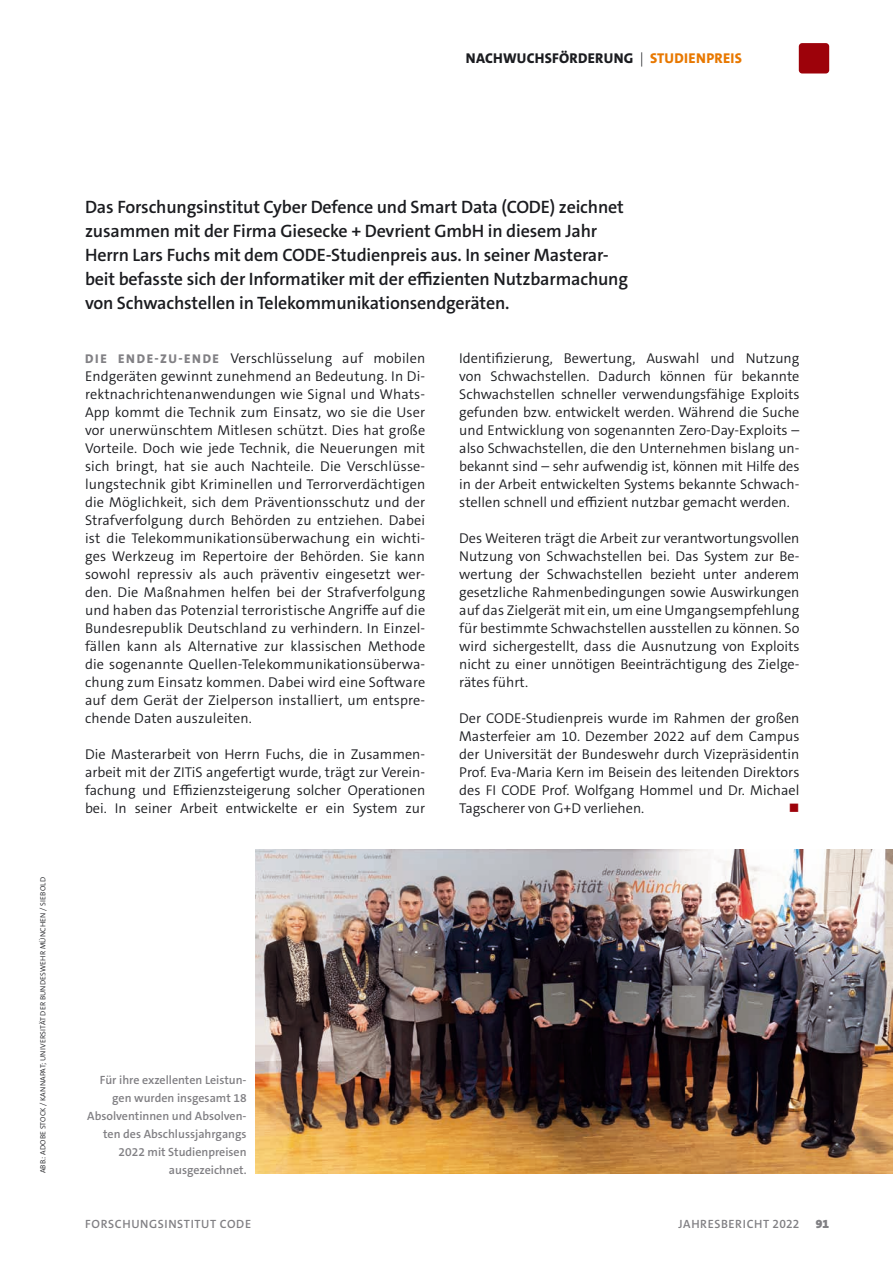
<style>
.page{position:relative;width:893px;height:1263px;background:#fff}
.page>*{position:absolute;margin:0;border:0;box-sizing:border-box;transform-origin:0 0}
.t1{font:600 18px/24px "The Sans C5";letter-spacing:-.01em;color:#1b1c20}
.t2{font:300 14.25px/18px "The Sans C5";color:#1b1c20;text-align:justify}
.t3{font:800 14.25px "The Sans C5";letter-spacing:.02em;color:#1b1c20}
.t4{font:14.25px "Wingdings";color:#9d020a}
.t5{font:600 12px/18px "The Sans C5";color:#818084;text-align:right}
.t6{font:600 12px "The Sans C5";letter-spacing:.055em;color:#818084}
.t7{font:600 12px "The Sans C5";letter-spacing:.045em;color:#818084}
.t8{font:900 12px "The Sans C5";color:#818084}
.t9{font:300 7.5px "The Sans C5";letter-spacing:.02em;color:#1b1c20}
.s1{font-weight:300}
.s2{color:#e87800}
.s3{font-weight:800;font-size:12.75px;color:#818084}
</style>
<div class="page">
<img style="left:255px;top:849px;width:638px;height:325px">
<div style="left:799px;top:43px;width:30px;height:31px;background:#9d020a;border-radius:3px"></div>
<p class="t3" style="left:466px;top:49px;width:277px">NACHWUCHSFÖRDERUNG <span class="s1">|</span> <span class="s2">STUDIENPREIS</span></p>
<p class="t9" style="left:38px;top:1173px;width:298px;rotate:-90deg">ABB.: ADOBE STOCK / KANNAPAT; UNIVERSITÄT DER BUNDESWEHR MÜNCHEN / SIEBOLD</p>
<p class="t1" style="left:85px;top:195px;width:544px">Das Forschungsinstitut Cyber Defence und Smart Data (CODE) zeichnet zusammen mit der Firma Giesecke + Devrient GmbH in diesem Jahr Herrn Lars Fuchs mit dem CODE-Studienpreis aus. In seiner Masterar&shy;beit befasste sich der Informatiker mit der effizienten Nutzbarmachung von Schwachstellen in Telekommunikationsendgeräten.</p>
<p class="t2" style="left:85px;top:350px;width:342px"><span class="s3">DIE ENDE-ZU-ENDE</span> Verschlüsselung auf mobilen Endgeräten gewinnt zunehmend an Bedeutung. In Di&shy;rektnachrichtenanwendungen wie Signal und Whats-App kommt die Technik zum Einsatz, wo sie die User vor unerwünschtem Mitlesen schützt. Dies hat große Vorteile. Doch wie jede Technik, die Neuerungen mit sich bringt, hat sie auch Nachteile. Die Verschlüsse&shy;lungstechnik gibt Kriminellen und Terrorverdächtigen die Möglichkeit, sich dem Präventionsschutz und der Strafverfolgung durch Behörden zu entziehen. Dabei ist die Telekommunikationsüberwachung ein wichti&shy;ges Werkzeug im Repertoire der Behörden. Sie kann sowohl repressiv als auch präventiv eingesetzt wer&shy;den. Die Maßnahmen helfen bei der Strafverfolgung und haben das Potenzial terroristische Angriffe auf die Bundesrepublik Deutschland zu verhindern. In Einzel&shy;fällen kann als Alternative zur klassischen Methode die sogenannte Quellen-Telekommunikationsüberwa&shy;chung zum Einsatz kommen. Dabei wird eine Software auf dem Gerät der Zielperson installiert, um entspre&shy;chende Daten auszuleiten.</p>
<p class="t2" style="left:85px;top:746px;width:342px">Die Masterarbeit von Herrn Fuchs, die in Zusammen&shy;arbeit mit der ZITiS angefertigt wurde, trägt zur Verein&shy;fachung und Effizienzsteigerung solcher Operationen bei. In seiner Arbeit entwickelte er ein System zur</p>
<p class="t2" style="left:459px;top:350px;width:342px">Identifizierung, Bewertung, Auswahl und Nutzung von Schwachstellen. Dadurch können für bekannte Schwachstellen schneller verwendungsfähige Exploits gefunden bzw. entwickelt werden. Während die Suche und Entwicklung von sogenannten Zero-Day-Exploits – also Schwachstellen, die den Unternehmen bislang un&shy;bekannt sind – sehr aufwendig ist, können mit Hilfe des in der Arbeit entwickelten Systems bekannte Schwach&shy;stellen schnell und effizient nutzbar gemacht werden.</p>
<p class="t2" style="left:459px;top:530px;width:342px">Des Weiteren trägt die Arbeit zur verantwortungsvollen Nutzung von Schwachstellen bei. Das System zur Be&shy;wertung der Schwachstellen bezieht unter anderem gesetzliche Rahmenbedingungen sowie Auswirkungen auf das Zielgerät mit ein, um eine Umgangsempfehlung für bestimmte Schwachstellen ausstellen zu können. So wird sichergestellt, dass die Ausnutzung von Exploits nicht zu einer unnötigen Beeinträchtigung des Zielge&shy;rätes führt.</p>
<p class="t2" style="left:459px;top:710px;width:342px">Der CODE-Studienpreis wurde im Rahmen der großen Masterfeier am 10. Dezember 2022 auf dem Campus der Universität der Bundeswehr durch Vizepräsidentin Prof. Eva-Maria Kern im Beisein des leitenden Direktors des FI CODE Prof. Wolfgang Hommel und Dr. Michael Tagscherer von G+D verliehen.</p>
<p class="t4" style="left:789px;top:800px;width:12px">■</p>
<p class="t5" style="left:87px;top:1070px;width:161px">Für ihre exzellenten Leistun&shy;gen wurden insgesamt 18<br>Absolventinnen und Absolven&shy;ten des Abschlussjahrgangs<br>2022 mit Studienpreisen ausgezeichnet.</p>
<p class="t6" style="left:85px;top:1216px;width:168px">FORSCHUNGSINSTITUT CODE</p>
<p class="t7" style="left:679px;top:1216px;width:122px">JAHRESBERICHT 2022</p>
<p class="t8" style="left:816px;top:1216px;width:15px">91</p>
</div>
